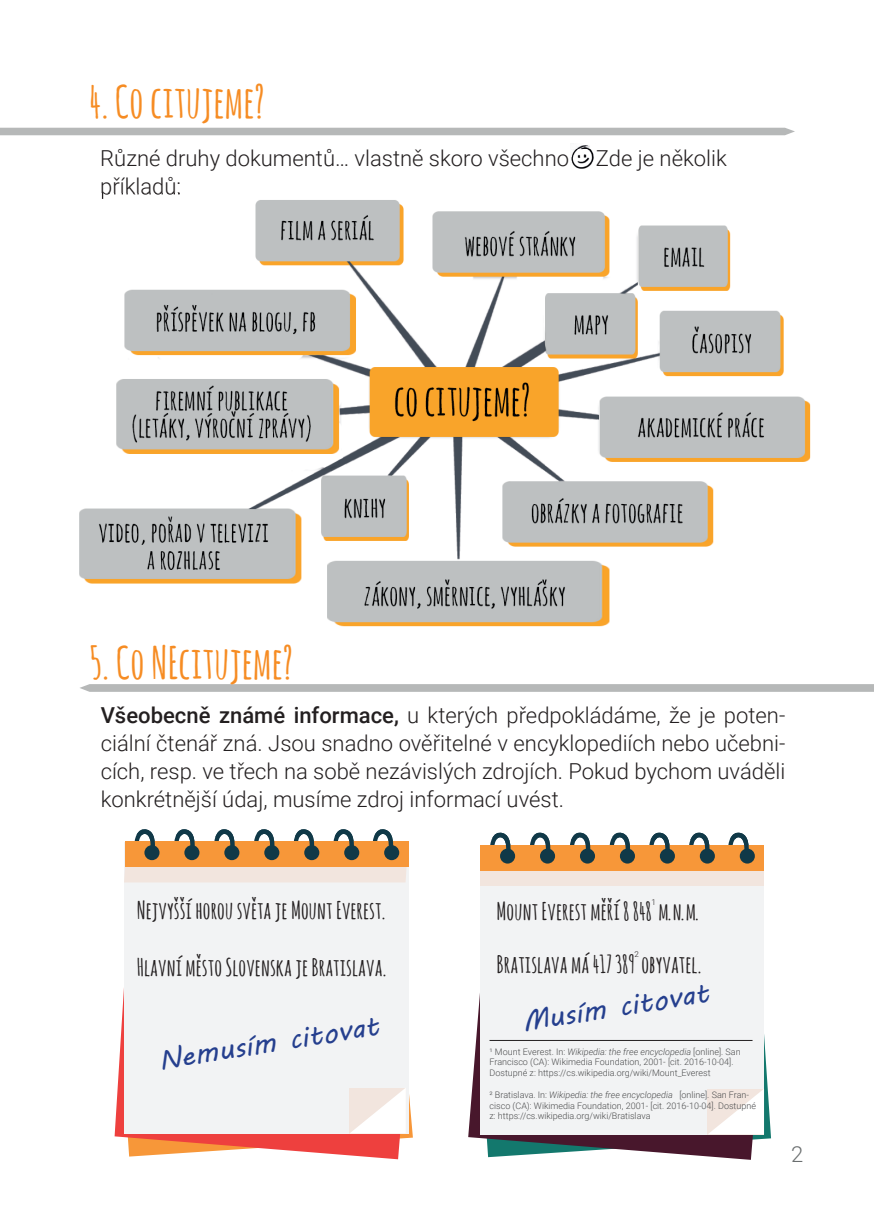
<style>
.page{position:relative;width:874px;height:1225px;background:#fff}
.page>*{position:absolute;margin:0;border:0;box-sizing:border-box;transform-origin:0 0}
.t1{font:700 44px "Amatic SC";color:#f68c23}
.t2{font:28px "MV Boli";color:#253f8e}
.t3{font:700 24px "Amatic SC";color:#231f20}
.t4{font:300 22px/28px "Roboto";color:#231f20}
.t5{font:300 22px "Roboto";color:#6a6e6f}
.t6{font:300 9px/10.8px "Roboto";color:#4b4c4d}
.t7{font:300 8px "Roboto";color:#231f20}
.s1{font-weight:500}
.s2{font-style:italic}
</style>
<div class="page">
<svg style="left:760px;top:974px;width:10px;height:166px"></svg>
<svg style="left:468px;top:993px;width:292px;height:166px"></svg>
<div style="left:480px;top:845px;width:283px;height:289px;background:#f2f3f4"></div>
<div style="left:480px;top:845px;width:283px;height:40px;background:#f2e5de"></div>
<div style="left:480px;top:845px;width:283px;height:25px;background:#f79739"></div>
<div style="left:500px;top:848px;width:15px;height:15px;background:#103948;border-radius:50%"></div>
<div style="left:539px;top:848px;width:15px;height:15px;background:#103948;border-radius:50%"></div>
<div style="left:579px;top:848px;width:15px;height:15px;background:#103948;border-radius:50%"></div>
<div style="left:619px;top:848px;width:15px;height:15px;background:#103948;border-radius:50%"></div>
<div style="left:659px;top:848px;width:15px;height:15px;background:#103948;border-radius:50%"></div>
<div style="left:699px;top:848px;width:15px;height:15px;background:#103948;border-radius:50%"></div>
<div style="left:739px;top:848px;width:15px;height:15px;background:#103948;border-radius:50%"></div>
<svg style="left:490px;top:832px;width:21px;height:25px"></svg>
<svg style="left:530px;top:832px;width:20px;height:25px"></svg>
<svg style="left:570px;top:832px;width:20px;height:25px"></svg>
<svg style="left:609px;top:832px;width:21px;height:25px"></svg>
<svg style="left:649px;top:832px;width:21px;height:25px"></svg>
<svg style="left:689px;top:832px;width:20px;height:25px"></svg>
<svg style="left:728px;top:832px;width:21px;height:25px"></svg>
<svg style="left:707px;top:1089px;width:56px;height:45px"></svg>
<div style="left:0;top:128px;width:794px;height:7px;background:#b6b8b8"></div>
<img style="left:576px;top:145px;width:14px;height:4px">
<img style="left:571px;top:149px;width:23px;height:20px">
<svg style="left:80px;top:684px;width:793px;height:8px;background:#b8baba"></svg>
<hr style="left:489px;top:1040px;width:263px;height:1px;background:#231f20">
<img style="left:79px;top:193px;width:730px;height:434px">
<img style="left:102px;top:193px;width:78px;height:6px">
<svg style="left:114px;top:988px;width:294px;height:171px"></svg>
<div style="left:124px;top:841px;width:284px;height:292px;background:#f2f3f4"></div>
<svg style="left:349px;top:1088px;width:56px;height:45px"></svg>
<svg style="left:124px;top:829px;width:284px;height:53px"></svg>
<h1 class="t1" style="left:89px;top:70px;width:177px">4. Co citujeme?</h1>
<h3 class="t4" style="left:100px;top:144px;width:627px">Různé druhy dokumentů… vlastně skoro všechno Zde je několik příkladů:</h3>
<h1 class="t1" style="left:89px;top:631px;width:205px">5. Co NEcitujeme?</h1>
<p class="t4" style="left:101px;top:700px;width:685px;text-align:justify"><span class="s1">Všeobecně známé informace,</span> u kterých předpokládáme, že je poten&shy;ciální čtenář zná. Jsou snadno ověřitelné v encyklopediích nebo učebni&shy;cích, resp. ve třech na sobě nezávislých zdrojích. Pokud bychom uváděli konkrétnější údaj, musíme zdroj informací uvést.</p>
<h3 class="t3" style="left:137px;top:892px;width:250px">Nejvyšší horou světa je Mount Everest.</h3>
<h3 class="t3" style="left:137px;top:950px;width:251px">Hlavní město Slovenska je Bratislava.</h3>
<h2 class="t2" style="left:156px;top:1041px;width:224px;rotate:-9deg">Nemusím citovat</h2>
<h3 class="t3" style="left:496px;top:894px;width:204px">Mount Everest měří 8 848 m. n. m.</h3>
<h3 class="t3" style="left:496px;top:947px;width:206px">Bratislava má 417 389 obyvatel.</h3>
<p class="t7" style="left:651px;top:896px;width:6px">1</p>
<p class="t7" style="left:634px;top:948px;width:6px">2</p>
<h2 class="t2" style="left:519px;top:1002px;width:190px;rotate:-9deg">Musím citovat</h2>
<p class="t6" style="left:489px;top:1045px;width:252px">¹ Mount Everest. In: <span class="s2">Wikipedia: the free encyclopedia</span> [online]. San<br>Francisco (CA): Wikimedia Foundation, 2001- [cit. 2016-10-04].<br>Dostupné z: https://cs.wikipedia.org/wiki/Mount_Everest</p>
<p class="t6" style="left:489px;top:1088px;width:268px">² Bratislava. In: <span class="s2">Wikipedia: the free encyclopedia</span> [online]. San Fran&shy;cisco (CA): Wikimedia Foundation, 2001- [cit. 2016-10-04]. Dostupné z: https://cs.wikipedia.org/wiki/Bratislava</p>
<h3 class="t5" style="left:790px;top:1139px;width:14px">2</h3>
</div>
